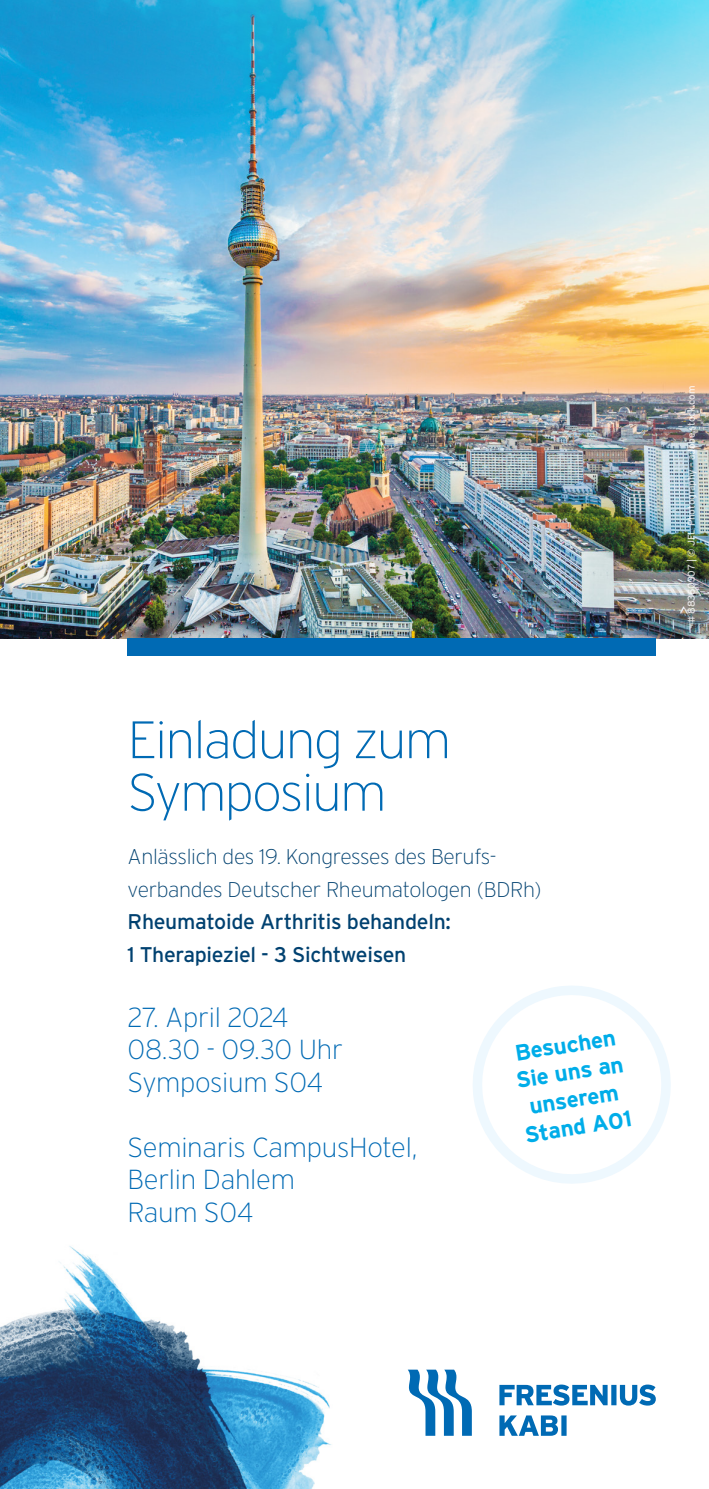
<style>
.page{position:relative;width:709px;height:1489px;background:#fff}
.page>*{position:absolute;margin:0;border:0;box-sizing:border-box;transform-origin:0 0}
.t1{font:200 52.5px/52.5px "Interstate";letter-spacing:-.03em;color:#006ab4}
.t2{font:200 27.5px/32.5px "Interstate";letter-spacing:-.01em;color:#006ab4}
.t3{font:700 22.5px/27.5px "Interstate";color:#00ade9;text-align:center}
.t4{font:200 21.25px/32.5px "Interstate";letter-spacing:-.015em;color:#004170}
.t5{font:21.25px/32.5px "Interstate";letter-spacing:-.015em;color:#004170}
.t6{font:10px "Interstate";letter-spacing:-.02em;color:#fff}
</style>
<div class="page">
<img style="left:0;top:0;width:709px;height:638px">
<div style="left:128px;top:638px;width:528px;height:18px;background:#006ab4"></div>
<img style="left:0;top:1246px;width:332px;height:242px">
<svg style="left:407px;top:1369px;width:65px;height:66px"></svg>
<svg style="left:499px;top:1415px;width:67px;height:20px"></svg>
<svg style="left:499px;top:1384px;width:157px;height:21px"></svg>
<svg style="left:473px;top:986px;width:198px;height:198px"></svg>
<h1 class="t1" style="left:128px;top:713px;width:325px">Einladung zum<br>Symposium</h1>
<p class="t4" style="left:128px;top:840px;width:415px">Anlässlich des 19. Kongresses des Berufs&shy;verbandes Deutscher Rheumatologen (BDRh)</p>
<p class="t5" style="left:128px;top:905px;width:325px">Rheumatoide Arthritis behandeln:<br>1 Therapieziel - 3 Sichtweisen</p>
<p class="t2" style="left:128px;top:1000px;width:217px">27. April 2024<br>08.30 - 09.30 Uhr<br>Symposium S04</p>
<p class="t2" style="left:128px;top:1130px;width:291px">Seminaris CampusHotel,<br>Berlin Dahlem<br>Raum S04</p>
<p class="t3" style="left:509px;top:1039px;width:110px;rotate:-9deg">Besuchen<br>Sie uns an unserem<br>Stand A01</p>
<p class="t6" style="left:685px;top:623px;width:239px;rotate:-90deg"># 88360307 | © JFL Photography – adobe.stock.com</p>
</div>
